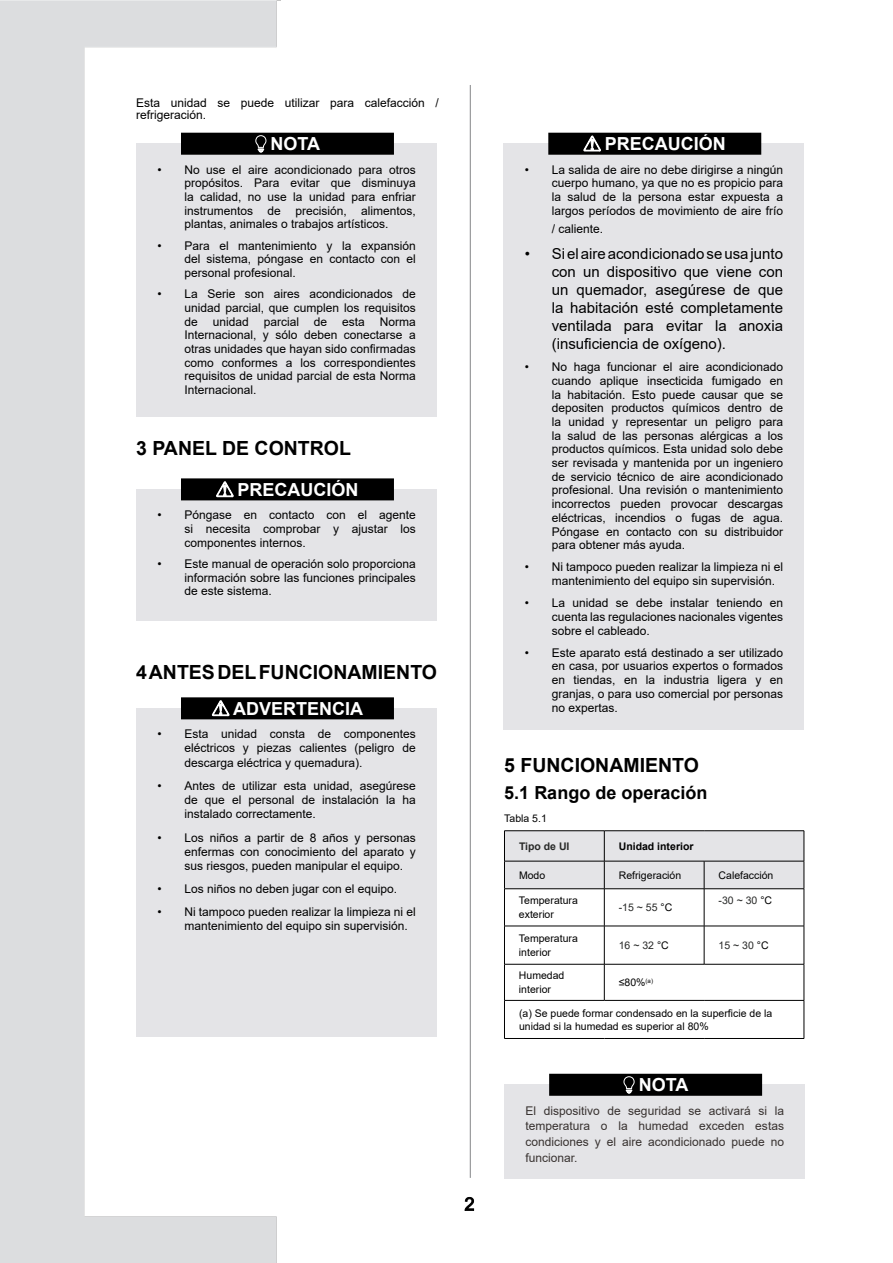
<style>
.page{position:relative;width:893px;height:1263px;background:#fff}
.page>*{position:absolute;margin:0;border:0;box-sizing:border-box;transform-origin:0 0}
.t1{font:700 19.5px "Arial";color:#000}
.t2{font:700 18px "Arial";color:#fff}
.t3{font:700 18px "Arial";color:#000}
.t4{font:15px/18px "Arial";color:#000;text-align:justify}
.t5{font:12px/13.6px "Arial";color:#000;text-align:justify}
.t6{font:12px/15.6px "Arial";color:#383230;text-align:justify}
.t7{font:10.5px/13.5px "Arial";color:#000}
.t8{font:10.5px "Arial";color:#282928}
.t9{font:700 10.5px "Arial";color:#000}
.t10{font:700 10.5px "Arial";color:#282928}
.s1{color:#000}
</style>
<div class="page">
<img style="left:0;top:0;width:281px;height:1263px">
<svg style="left:465px;top:1197px;width:9px;height:13px"></svg>
<hr style="left:470px;top:85px;width:1px;height:1093px;background:#848688">
<div style="left:136px;top:144px;width:301px;height:273px;background:#e4e4e7"></div>
<div style="left:182px;top:133px;width:211px;height:21px;background:#000"></div>
<svg style="left:255px;top:136px;width:12px;height:16px"></svg>
<div style="left:181px;top:133px;width:213px;height:22px;border:2px solid #000"></div>
<div style="left:136px;top:489px;width:301px;height:132px;background:#e4e4e7"></div>
<div style="left:182px;top:479px;width:211px;height:21px;background:#000"></div>
<svg style="left:217px;top:482px;width:16px;height:15px"></svg>
<div style="left:181px;top:478px;width:213px;height:22px;border:2px solid #000"></div>
<div style="left:136px;top:708px;width:301px;height:329px;background:#e4e4e7"></div>
<div style="left:182px;top:698px;width:211px;height:21px;background:#000"></div>
<svg style="left:212px;top:701px;width:17px;height:15px"></svg>
<div style="left:181px;top:697px;width:213px;height:22px;border:2px solid #000"></div>
<div style="left:503px;top:144px;width:301px;height:586px;background:#e4e4e7"></div>
<div style="left:549px;top:133px;width:211px;height:21px;background:#000"></div>
<svg style="left:584px;top:136px;width:16px;height:15px"></svg>
<div style="left:548px;top:133px;width:213px;height:22px;border:2px solid #000"></div>
<hr style="left:804px;top:964px;width:1px;height:36px;background:#000">
<hr style="left:804px;top:1000px;width:1px;height:38px;background:#000">
<hr style="left:504px;top:830px;width:100px;height:1px;background:#000">
<hr style="left:604px;top:830px;width:100px;height:1px;background:#000">
<hr style="left:704px;top:830px;width:100px;height:1px;background:#000">
<svg style="left:504px;top:831px;width:301px;height:58px;background:#dcdcdf"></svg>
<hr style="left:504px;top:888px;width:100px;height:1px;background:#000">
<hr style="left:604px;top:888px;width:100px;height:1px;background:#000">
<hr style="left:704px;top:888px;width:100px;height:1px;background:#000">
<hr style="left:504px;top:889px;width:1px;height:37px;background:#000">
<hr style="left:604px;top:889px;width:1px;height:37px;background:#000">
<hr style="left:704px;top:889px;width:1px;height:37px;background:#000">
<hr style="left:804px;top:889px;width:1px;height:37px;background:#000">
<hr style="left:504px;top:926px;width:100px;height:1px;background:#000">
<hr style="left:504px;top:926px;width:1px;height:38px;background:#000">
<hr style="left:604px;top:926px;width:100px;height:1px;background:#000">
<hr style="left:604px;top:926px;width:1px;height:38px;background:#000">
<hr style="left:704px;top:926px;width:100px;height:1px;background:#000">
<hr style="left:704px;top:926px;width:1px;height:38px;background:#000">
<hr style="left:804px;top:926px;width:1px;height:38px;background:#000">
<hr style="left:504px;top:964px;width:100px;height:1px;background:#000">
<hr style="left:504px;top:964px;width:1px;height:36px;background:#000">
<hr style="left:604px;top:964px;width:100px;height:1px;background:#000">
<hr style="left:604px;top:964px;width:1px;height:36px;background:#000">
<hr style="left:704px;top:964px;width:100px;height:1px;background:#000">
<hr style="left:504px;top:1000px;width:100px;height:1px;background:#000">
<hr style="left:504px;top:1000px;width:1px;height:38px;background:#000">
<hr style="left:604px;top:1000px;width:100px;height:1px;background:#000">
<hr style="left:704px;top:1000px;width:100px;height:1px;background:#000">
<hr style="left:504px;top:1038px;width:100px;height:1px;background:#000">
<hr style="left:604px;top:1038px;width:100px;height:1px;background:#000">
<hr style="left:704px;top:1038px;width:100px;height:1px;background:#000">
<div style="left:504px;top:1085px;width:301px;height:94px;background:#e4e4e7"></div>
<div style="left:550px;top:1074px;width:211px;height:21px;background:#000"></div>
<svg style="left:623px;top:1077px;width:12px;height:16px"></svg>
<div style="left:549px;top:1074px;width:213px;height:22px;border:2px solid #000"></div>
<p class="t5" style="left:136px;top:97px;width:304px;line-height:12px">Esta unidad se puede utilizar para calefacción / refrigeración.</p>
<h2 class="t2" style="left:271px;top:131px;width:51px">NOTA</h2>
<p class="t5" style="left:184px;top:163px;width:233px;text-indent:-27px">• No use el aire acondicionado para otros propósitos. Para evitar que disminuya la calidad, no use la unidad para enfriar instrumentos de precisión, alimentos, plantas, animales o trabajos artísticos.</p>
<p class="t5" style="left:184px;top:238px;width:233px;text-indent:-27px">• Para el mantenimiento y la expansión del sistema, póngase en contacto con el personal profesional.</p>
<p class="t5" style="left:184px;top:287px;width:233px;text-indent:-27px">• La Serie son aires acondicionados de unidad parcial, que cumplen los requisitos de unidad parcial de esta Norma Internacional, y sólo deben conectarse a otras unidades que hayan sido confirmadas como conformes a los correspondientes requisitos de unidad parcial de esta Norma Internacional.</p>
<h1 class="t1" style="left:136px;top:434px;width:216px">3 PANEL DE CONTROL</h1>
<h2 class="t2" style="left:237px;top:477px;width:123px">PRECAUCIÓN</h2>
<p class="t5" style="left:184px;top:508px;width:233px;text-indent:-27px">• Póngase en contacto con el agente si necesita comprobar y ajustar los componentes internos.</p>
<p class="t5" style="left:184px;top:557px;width:233px;text-indent:-27px">• Este manual de operación solo proporciona información sobre las funciones principales de este sistema.</p>
<h1 class="t1" style="left:136px;top:658px;width:302px">4 ANTES DEL FUNCIONAMIENTO</h1>
<h2 class="t2" style="left:233px;top:696px;width:131px">ADVERTENCIA</h2>
<p class="t5" style="left:184px;top:727px;width:233px;line-height:14.2px;text-indent:-27px">• Esta unidad consta de componentes eléctricos y piezas calientes (peligro de descarga eléctrica y quemadura).</p>
<p class="t5" style="left:184px;top:778px;width:233px;line-height:14.2px;text-indent:-27px">• Antes de utilizar esta unidad, asegúrese de que el personal de instalación la ha instalado correctamente.</p>
<p class="t5" style="left:184px;top:830px;width:233px;line-height:14.2px;text-indent:-27px">• Los niños a partir de 8 años y personas enfermas con conocimiento del aparato y sus riesgos, pueden manipular el equipo.</p>
<p class="t5" style="left:157px;top:881px;width:241px">• Los niños no deben jugar con el equipo.</p>
<p class="t5" style="left:184px;top:904px;width:233px;line-height:14.2px;text-indent:-27px">• Ni tampoco pueden realizar la limpieza ni el mantenimiento del equipo sin supervisión.</p>
<h2 class="t2" style="left:605px;top:131px;width:123px">PRECAUCIÓN</h2>
<p class="t5" style="left:552px;top:162px;width:233px;text-indent:-27px">• La salida de aire no debe dirigirse a ningún cuerpo humano, ya que no es propicio para la salud de la persona estar expuesta a largos períodos de movimiento de aire frío</p>
<p class="t5" style="left:552px;top:221px;width:53px">/ caliente.</p>
<p class="t4" style="left:552px;top:245px;width:233px;text-indent:-27px">• Si el aire acondicionado se usa junto con un dispositivo que viene con un quemador, asegúrese de que la habitación esté completamente ventilada para evitar la anoxia (insuficiencia de oxígeno).</p>
<p class="t5" style="left:552px;top:360px;width:233px;text-indent:-27px">• No haga funcionar el aire acondicionado cuando aplique insecticida fumigado en la habitación. Esto puede causar que se depositen productos químicos dentro de la unidad y representar un peligro para la salud de las personas alérgicas a los productos químicos. Esta unidad solo debe ser revisada y mantenida por un ingeniero de servicio técnico de aire acondicionado profesional. Una revisión o mantenimiento incorrectos pueden provocar descargas eléctricas, incendios o fugas de agua.<br>Póngase en contacto con su distribuidor para obtener más ayuda.</p>
<p class="t5" style="left:552px;top:560px;width:233px;text-indent:-27px">• Ni tampoco pueden realizar la limpieza ni el mantenimiento del equipo sin supervisión.</p>
<p class="t5" style="left:552px;top:596px;width:233px;text-indent:-27px">• La unidad se debe instalar teniendo en cuenta las regulaciones nacionales vigentes sobre el cableado.</p>
<p class="t5" style="left:552px;top:646px;width:233px;text-indent:-27px">• Este aparato está destinado a ser utilizado en casa, por usuarios expertos o formados en tiendas, en la industria ligera y en granjas, o para uso comercial por personas no expertas.</p>
<h1 class="t1" style="left:504px;top:751px;width:196px">5 FUNCIONAMIENTO</h1>
<h2 class="t3" style="left:504px;top:780px;width:205px">5.1 Rango de operación</h2>
<p class="t7" style="left:504px;top:811px;width:44px">Tabla 5.1</p>
<p class="t10" style="left:519px;top:839px;width:52px">Tipo de UI</p>
<p class="t9" style="left:619px;top:839px;width:76px">Unidad interior</p>
<p class="t7" style="left:519px;top:868px;width:28px">Modo</p>
<p class="t7" style="left:619px;top:868px;width:64px">Refrigeración</p>
<p class="t7" style="left:719px;top:868px;width:56px">Calefacción</p>
<p class="t7" style="left:519px;top:894px;width:60px">Temperatura exterior</p>
<p class="t8" style="left:619px;top:900px;width:55px">-15 ~ 55 <span class="s1">°C</span></p>
<p class="t8" style="left:719px;top:893px;width:55px">-30 ~ 30 <span class="s1">°C</span></p>
<p class="t7" style="left:519px;top:932px;width:60px">Temperatura interior</p>
<p class="t8" style="left:619px;top:938px;width:52px">16 ~ 32 <span class="s1">°C</span></p>
<p class="t8" style="left:719px;top:938px;width:52px">15 ~ 30 <span class="s1">°C</span></p>
<p class="t7" style="left:519px;top:969px;width:47px">Humedad interior</p>
<p class="t7" style="left:619px;top:976px;width:36px">≤80%<sup>(a)</sup></p>
<p class="t7" style="left:519px;top:1006px;width:255px">(a) Se puede formar condensado en la superficie de la unidad si la humedad es superior al 80%</p>
<h2 class="t2" style="left:639px;top:1072px;width:51px">NOTA</h2>
<p class="t6" style="left:526px;top:1103px;width:260px">El dispositivo de seguridad se activará si la temperatura o la humedad exceden estas condiciones y el aire acondicionado puede no funcionar.</p>
</div>
